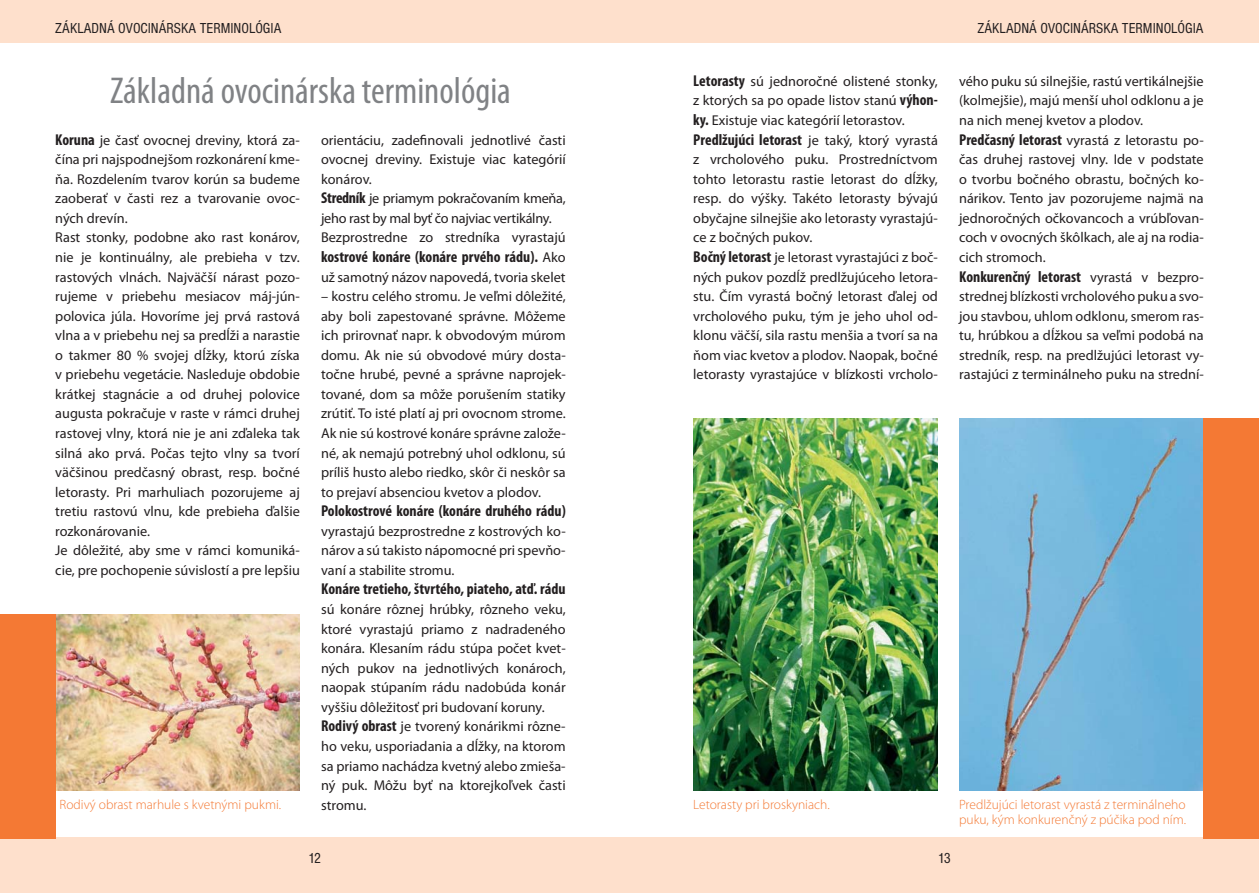
<style>
.page{position:relative;width:1259px;height:893px;background:#fff}
.page>*{position:absolute;margin:0;border:0;box-sizing:border-box;transform-origin:0 0}
.t1{font:condensed 37.5px "Myriad Pro";color:#808285}
.t2{font:700 condensed 15.75px "Myriad Pro";color:#231f20}
.t3{font:condensed 15px "Nimbus San DEE";color:#231f20}
.t4{font:14.25px/19.5px "Myriad Pro";color:#231f20}
.t5{font:300 13.5px/15px "Myriad Pro";color:#f47934}
.s1{font-weight:700;font-stretch:condensed;font-size:15.75px}
.s2{font-weight:400;font-stretch:normal;font-size:14.25px}
</style>
<div class="page">
<div style="left:0;top:0;width:629px;height:43px;background:#fee0cc"></div>
<div style="left:0;top:838px;width:629px;height:55px;background:#fee0cc"></div>
<div style="left:629px;top:838px;width:630px;height:55px;background:#fee0cc"></div>
<div style="left:629px;top:0;width:630px;height:43px;background:#fee0cc"></div>
<img style="left:55px;top:614px;width:245px;height:176px">
<div style="left:0;top:614px;width:55px;height:224px;background:#f47934"></div>
<img style="left:693px;top:418px;width:245px;height:372px">
<img style="left:959px;top:418px;width:244px;height:372px">
<div style="left:1203px;top:418px;width:56px;height:421px;background:#f47934"></div>
<p class="t3" style="left:55px;top:22px;width:228px">ZÁKLADNÁ OVOCINÁRSKA TERMINOLÓGIA</p>
<p class="t3" style="left:977px;top:22px;width:228px">ZÁKLADNÁ OVOCINÁRSKA TERMINOLÓGIA</p>
<h1 class="t1" style="left:110px;top:76px;width:402px">Základná ovocinárska terminológia</h1>
<p class="t4" style="left:693px;top:73px;width:246px;text-align:justify"><span class="s1">Letorasty</span> sú jednoročné olistené stonky, z ktorých sa po opade listov stanú <span class="s1">výhon&shy;ky.</span> Existuje viac kategórií letorastov.</p>
<p class="t2" style="left:693px;top:133px;width:246px">Predlžujúci letorast <span class="s2">je taký, ktorý vyrastá</span></p>
<p class="t4" style="left:693px;top:151px;width:246px">z vrcholového puku. Prostredníctvom tohto letorastu rastie letorast do dĺžky, resp. do výšky. Takéto letorasty bývajú obyčajne silnejšie ako letorasty vyrastajú&shy;ce z bočných pukov.<br><span class="s1">Bočný letorast</span> je letorast vyrastajúci z boč&shy;ných pukov pozdĺž predlžujúceho letora&shy;stu. Čím vyrastá bočný letorast ďalej od vrcholového puku, tým je jeho uhol od&shy;klonu väčší, sila rastu menšia a tvorí sa na ňom viac kvetov a plodov. Naopak, bočné letorasty vyrastajúce v blízkosti vrcholo-</p>
<p class="t4" style="left:959px;top:73px;width:246px">vého puku sú silnejšie, rastú vertikálnejšie (kolmejšie), majú menší uhol odklonu a je na nich menej kvetov a plodov.<br><span class="s1">Predčasný letorast</span> vyrastá z letorastu po&shy;čas druhej rastovej vlny. Ide v podstate o tvorbu bočného obrastu, bočných ko&shy;nárikov. Tento jav pozorujeme najmä na jednoročných očkovancoch a vrúbľovan&shy;coch v ovocných škôlkach, ale aj na rodia&shy;cich stromoch.</p>
<p class="t2" style="left:959px;top:270px;width:246px">Konkurenčný letorast <span class="s2">vyrastá v bezpro-</span></p>
<p class="t4" style="left:959px;top:288px;width:246px;text-align:justify">strednej blízkosti vrcholového puku a svo&shy;jou stavbou, uhlom odklonu, smerom ras&shy;tu, hrúbkou a dĺžkou sa veľmi podobá na stredník, resp. na predlžujúci letorast vy&shy;rastajúci z terminálneho puku na strední-</p>
<p class="t4" style="left:55px;top:132px;width:246px"><span class="s1">Koruna</span> je časť ovocnej dreviny, ktorá za&shy;čína pri najspodnejšom rozkonárení kme&shy;ňa. Rozdelením tvarov korún sa budeme zaoberať v časti rez a tvarovanie ovoc&shy;ných drevín.<br>Rast stonky, podobne ako rast konárov, nie je kontinuálny, ale prebieha v tzv. rastových vlnách. Najväčší nárast pozo&shy;rujeme v priebehu mesiacov máj-jún&shy;polovica júla. Hovoríme jej prvá rastová vlna a v priebehu nej sa predĺži a narastie o takmer 80 % svojej dĺžky, ktorú získa v priebehu vegetácie. Nasleduje obdobie krátkej stagnácie a od druhej polovice augusta pokračuje v raste v rámci druhej rastovej vlny, ktorá nie je ani zďaleka tak silná ako prvá. Počas tejto vlny sa tvorí väčšinou predčasný obrast, resp. bočné letorasty. Pri marhuliach pozorujeme aj tretiu rastovú vlnu, kde prebieha ďalšie rozkonárovanie.<br>Je dôležité, aby sme v rámci komuniká&shy;cie, pre pochopenie súvislostí a pre lepšiu</p>
<p class="t4" style="left:321px;top:132px;width:246px">orientáciu, zadefinovali jednotlivé časti ovocnej dreviny. Existuje viac kategórií konárov.<br><span class="s1">Stredník</span> je priamym pokračovaním kmeňa, jeho rast by mal byť čo najviac vertikálny.<br>Bezprostredne zo stredníka vyrastajú</p>
<p class="t2" style="left:321px;top:251px;width:246px">kostrové konáre (konáre prvého rádu). <span class="s2">Ako</span></p>
<p class="t4" style="left:321px;top:268px;width:246px">už samotný názov napovedá, tvoria skelet</p>
<p class="t4" style="left:321px;top:288px;width:246px;text-align:justify">– kostru celého stromu. Je veľmi dôležité, aby boli zapestované správne. Môžeme ich prirovnať napr. k obvodovým múrom domu. Ak nie sú obvodové múry dosta&shy;točne hrubé, pevné a správne naprojek&shy;tované, dom sa môže porušením statiky zrútiť. To isté platí aj pri ovocnom strome.<br>Ak nie sú kostrové konáre správne založe&shy;né, ak nemajú potrebný uhol odklonu, sú príliš husto alebo riedko, skôr či neskôr sa to prejaví absenciou kvetov a plodov.</p>
<p class="t2" style="left:321px;top:505px;width:246px">Polokostrové konáre (konáre druhého rádu)</p>
<p class="t4" style="left:321px;top:523px;width:246px;text-align:justify">vyrastajú bezprostredne z kostrových ko&shy;nárov a sú takisto nápomocné pri spevňo&shy;vaní a stabilite stromu.</p>
<p class="t2" style="left:321px;top:583px;width:246px">Konáre tretieho, štvrtého, piateho, atď. rádu</p>
<p class="t4" style="left:321px;top:601px;width:246px">sú konáre rôznej hrúbky, rôzneho veku, ktoré vyrastajú priamo z nadradeného konára. Klesaním rádu stúpa počet kvet&shy;ných pukov na jednotlivých konároch, naopak stúpaním rádu nadobúda konár vyššiu dôležitosť pri budovaní koruny.<br><span class="s1">Rodivý obrast</span> je tvorený konárikmi rôzne&shy;ho veku, usporiadania a dĺžky, na ktorom sa priamo nachádza kvetný alebo zmieša&shy;ný puk. Môžu byť na ktorejkoľvek časti stromu.</p>
<p class="t5" style="left:693px;top:798px;width:138px">Letorasty pri broskyniach.</p>
<p class="t5" style="left:959px;top:798px;width:228px">Predlžujúci letorast vyrastá z terminálneho puku, kým konkurenčný z púčika pod ním.</p>
<p class="t5" style="left:60px;top:798px;width:223px">Rodivý obrast marhule s kvetnými pukmi.</p>
<p class="t3" style="left:308px;top:852px;width:15px">12</p>
<p class="t3" style="left:937px;top:852px;width:15px">13</p>
</div>
